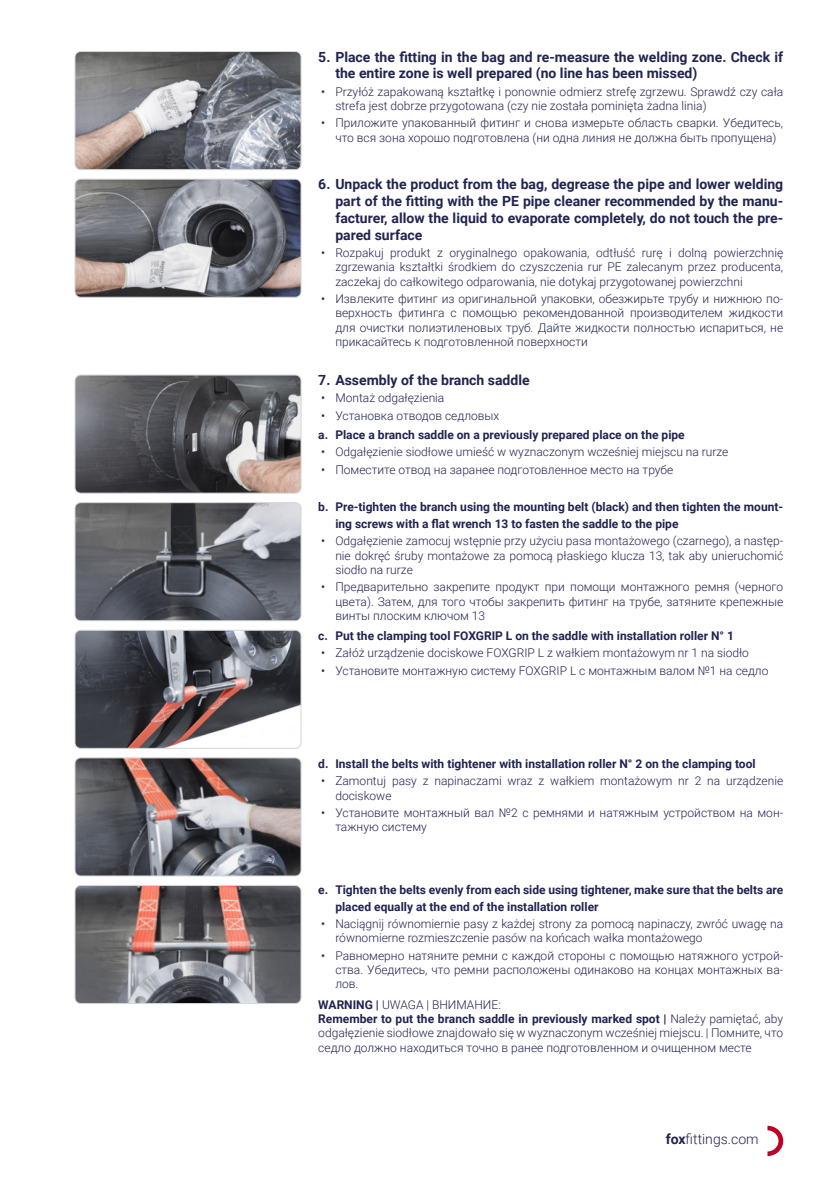
<style>
.page{position:relative;width:840px;height:1191px;background:#fff}
.page>*{position:absolute;margin:0;border:0;box-sizing:border-box;transform-origin:0 0}
.t1{font:700 14px/16.8px "Roboto";color:#212351}
.t2{font:300 14px "Roboto";color:#212351}
.t3{font:300 12px/14.4px "Roboto";color:#212351}
.t4{font:700 12px/16.8px "Roboto";color:#212351}
.s1{font-weight:400}
.s2{font-weight:300}
.s3{font-weight:700}
</style>
<div class="page">
<img style="left:76px;top:52px;width:225px;height:118px">
<div style="left:74px;top:51px;width:227px;height:119px;border:1px solid #d6d6d6;border-radius:6px"></div>
<img style="left:76px;top:504px;width:225px;height:117px">
<div style="left:74px;top:502px;width:227px;height:119px;border:1px solid #d6d6d6;border-radius:6px"></div>
<img style="left:76px;top:179px;width:225px;height:117px">
<div style="left:74px;top:179px;width:227px;height:119px;border:1px solid #d6d6d6;border-radius:6px"></div>
<img style="left:76px;top:376px;width:225px;height:117px">
<div style="left:74px;top:374px;width:227px;height:119px;border:1px solid #d6d6d6;border-radius:6px"></div>
<img style="left:76px;top:630px;width:225px;height:117px">
<div style="left:74px;top:630px;width:227px;height:119px;border:1px solid #d6d6d6;border-radius:6px"></div>
<img style="left:76px;top:759px;width:225px;height:117px">
<div style="left:74px;top:757px;width:227px;height:119px;border:1px solid #d6d6d6;border-radius:6px"></div>
<svg style="left:767px;top:1125px;width:15px;height:31px"></svg>
<img style="left:76px;top:886px;width:225px;height:117px">
<div style="left:74px;top:885px;width:227px;height:119px;border:1px solid #d6d6d6;border-radius:6px"></div>
<p class="t1" style="left:335px;top:48px;width:449px;text-indent:-17px">5. Place the fitting in the bag and re-measure the welding zone. Check if the entire zone is well prepared (no line has been missed)</p>
<p class="t3" style="left:335px;top:84px;width:449px;text-indent:-14px"><span class="s1">•</span> Przyłóż zapakowaną kształtkę i ponownie odmierz strefę zgrzewu. Sprawdź czy cała strefa jest dobrze przygotowana (czy nie została pominięta żadna linia)</p>
<p class="t3" style="left:335px;top:115px;width:449px;text-indent:-14px"><span class="s1">•</span> Приложите упакованный фитинг и снова измерьте область сварки. Убедитесь, что вся зона хорошо подготовлена (ни одна линия не должна быть пропущена)</p>
<p class="t1" style="left:335px;top:175px;width:449px;text-align:justify;text-indent:-17px">6. Unpack the product from the bag, degrease the pipe and lower welding part of the fitting with the PE pipe cleaner recommended by the manu&shy;facturer, allow the liquid to evaporate completely, do not touch the pre&shy;pared surface</p>
<p class="t3" style="left:335px;top:245px;width:449px;text-align:justify;text-indent:-14px"><span class="s1">•</span> Rozpakuj produkt z oryginalnego opakowania, odtłuść rurę i dolną powierzchnię zgrzewania kształtki środkiem do czyszczenia rur PE zalecanym przez producenta, zaczekaj do całkowitego odparowania, nie dotykaj przygotowanej powierzchni</p>
<p class="t3" style="left:335px;top:291px;width:449px;text-align:justify;text-indent:-14px"><span class="s1">•</span> Извлеките фитинг из оригинальной упаковки, обезжирьте трубу и нижнюю по&shy;верхность фитинга с помощью рекомендованной производителем жидкости для очистки полиэтиленовых труб. Дайте жидкости полностью испариться, не прикасайтесь к подготовленной поверхности</p>
<p class="t1" style="left:318px;top:371px;width:213px">7. Assembly of the branch saddle</p>
<p class="t3" style="left:321px;top:390px;width:125px"><span class="s1">•</span> Montaż odgałęzienia</p>
<p class="t4" style="left:318px;top:405px;width:368px;line-height:19.6px"><span class="s1">•</span> <span class="s2">Установка отводов седловых<br></span>a. Place a branch saddle on a previously prepared place on the pipe</p>
<p class="t3" style="left:321px;top:444px;width:408px"><span class="s1">•</span> Odgałęzienie siodłowe umieść w wyznaczonym wcześniej miejscu na rurze</p>
<p class="t3" style="left:321px;top:462px;width:353px"><span class="s1">•</span> Поместите отвод на заранее подготовленное место на трубе</p>
<p class="t4" style="left:335px;top:498px;width:449px;text-indent:-17px">b. Pre-tighten the branch using the mounting belt (black) and then tighten the mount&shy;ing screws with a flat wrench 13 to fasten the saddle to the pipe</p>
<p class="t3" style="left:335px;top:533px;width:449px;text-align:justify;text-indent:-14px"><span class="s1">•</span> Odgałęzienie zamocuj wstępnie przy użyciu pasa montażowego (czarnego), a następ&shy;nie dokręć śruby montażowe za pomocą płaskiego klucza 13, tak aby unieruchomić siodło na rurze</p>
<p class="t3" style="left:335px;top:579px;width:449px;text-align:justify;text-indent:-14px"><span class="s1">•</span> Предварительно закрепите продукт при помощи монтажного ремня (черного цвета). Затем, для того чтобы закрепить фитинг на трубе, затяните крепежные винты плоским ключом 13</p>
<p class="t4" style="left:318px;top:627px;width:417px">c. Put the clamping tool FOXGRIP L on the saddle with installation roller N° 1</p>
<p class="t3" style="left:321px;top:645px;width:429px"><span class="s1">•</span> Załóż urządzenie dociskowe FOXGRIP L z wałkiem montażowym nr 1 na siodło</p>
<p class="t3" style="left:321px;top:663px;width:448px"><span class="s1">•</span> Установите монтажную систему FOXGRIP L с монтажным валом №1 на седло</p>
<p class="t4" style="left:318px;top:754px;width:438px">d. Install the belts with tightener with installation roller N° 2 on the clamping tool</p>
<p class="t3" style="left:335px;top:773px;width:449px;text-indent:-14px"><span class="s1">•</span> Zamontuj pasy z napinaczami wraz z wałkiem montażowym nr 2 na urządzenie dociskowe</p>
<p class="t3" style="left:335px;top:805px;width:449px;text-indent:-14px"><span class="s1">•</span> Установите монтажный вал №2 с ремнями и натяжным устройством на мон&shy;тажную систему</p>
<p class="t4" style="left:335px;top:881px;width:449px;text-indent:-17px">e. Tighten the belts evenly from each side using tightener, make sure that the belts are placed equally at the end of the installation roller</p>
<p class="t3" style="left:335px;top:916px;width:449px;text-indent:-14px"><span class="s1">•</span> Naciągnij równomiernie pasy z każdej strony za pomocą napinaczy, zwróć uwagę na równomierne rozmieszczenie pasów na końcach wałka montażowego</p>
<p class="t3" style="left:335px;top:947px;width:449px;text-align:justify;text-indent:-14px"><span class="s1">•</span> Равномерно натяните ремни с каждой стороны с помощью натяжного устрой&shy;ства. Убедитесь, что ремни расположены одинаково на концах монтажных ва&shy;лов.</p>
<p class="t3" style="left:318px;top:996px;width:466px"><span class="s3">WARNING |</span> UWAGA | ВНИМАНИЕ:<br><span class="s3">Remember to put the branch saddle in previously marked spot |</span> Należy pamiętać, aby odgałęzienie siodłowe znajdowało się w wyznaczonym wcześniej miejscu. | Помните, что седло должно находиться точно в ранее подготовленном и очищенном месте</p>
<p class="t2" style="left:665px;top:1129px;width:94px"><span class="s3">fox</span>fittings.com</p>
</div>
